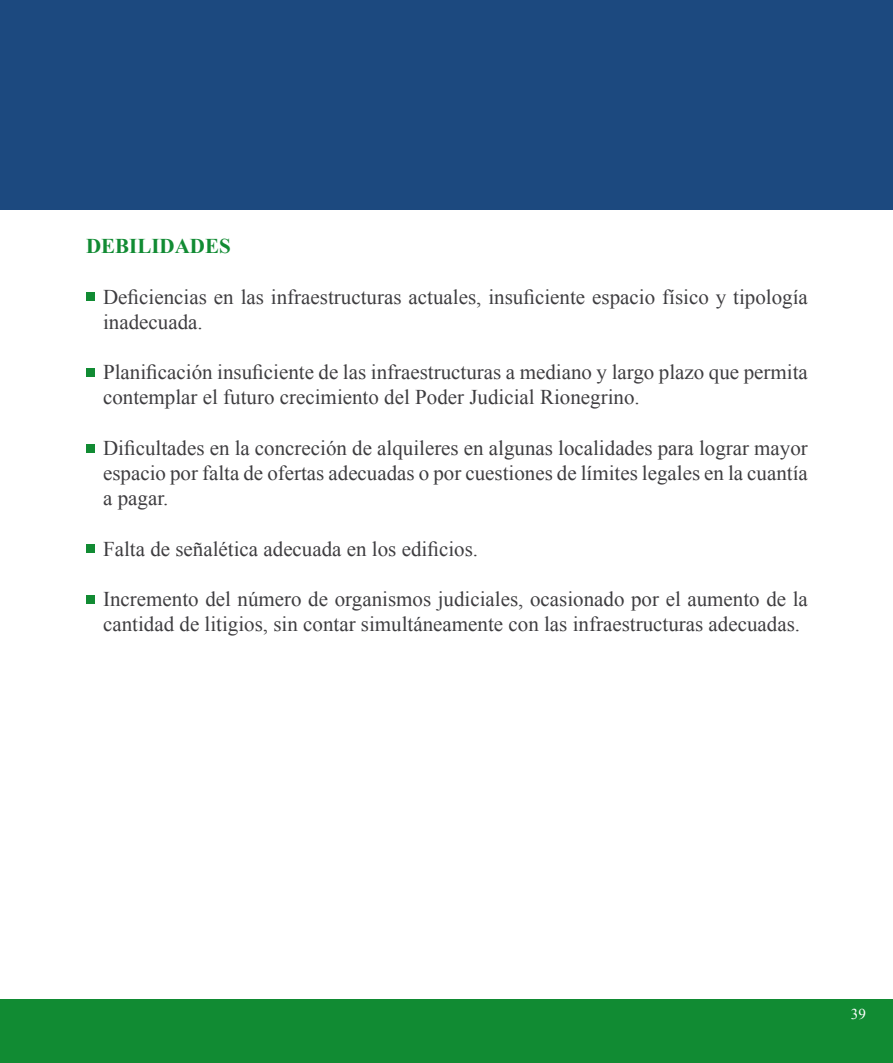
<style>
.page{position:relative;width:893px;height:1063px;background:#fff}
.page>*{position:absolute;margin:0;border:0;box-sizing:border-box;transform-origin:0 0}
.t1{font:21px/25.2px "Times New Roman";color:#3e3d40}
.t2{font:700 21px "Times New Roman";color:#118b33}
.t3{font:15px "Times New Roman";color:#fff}
</style>
<div class="page">
<div style="left:0;top:0;width:893px;height:210px;background:#1c497f"></div>
<div style="left:0;top:999px;width:893px;height:64px;background:#118b33"></div>
<div style="left:86px;top:292px;width:9px;height:9px;background:#118b33"></div>
<div style="left:86px;top:368px;width:9px;height:9px;background:#118b33"></div>
<div style="left:86px;top:444px;width:9px;height:9px;background:#118b33"></div>
<div style="left:86px;top:544px;width:9px;height:8px;background:#118b33"></div>
<div style="left:86px;top:595px;width:9px;height:8px;background:#118b33"></div>
<p class="t2" style="left:86px;top:232px;width:146px">DEBILIDADES</p>
<p class="t1" style="left:103px;top:284px;width:706px">Deficiencias en las infraestructuras actuales, insuficiente espacio físico y tipología inadecuada.</p>
<p class="t1" style="left:103px;top:359px;width:706px">Planificación insuficiente de las infraestructuras a mediano y largo plazo que permita contemplar el futuro crecimiento del Poder Judicial Rionegrino.</p>
<p class="t1" style="left:103px;top:435px;width:706px;text-align:justify">Dificultades en la concreción de alquileres en algunas localidades para lograr mayor espacio por falta de ofertas adecuadas o por cuestiones de límites legales en la cuantía a pagar.</p>
<p class="t1" style="left:103px;top:536px;width:376px">Falta de señalética adecuada en los edificios.</p>
<p class="t1" style="left:103px;top:586px;width:706px">Incremento del número de organismos judiciales, ocasionado por el aumento de la cantidad de litigios, sin contar simultáneamente con las infraestructuras adecuadas.</p>
<p class="t3" style="left:851px;top:1004px;width:16px">39</p>
</div>
